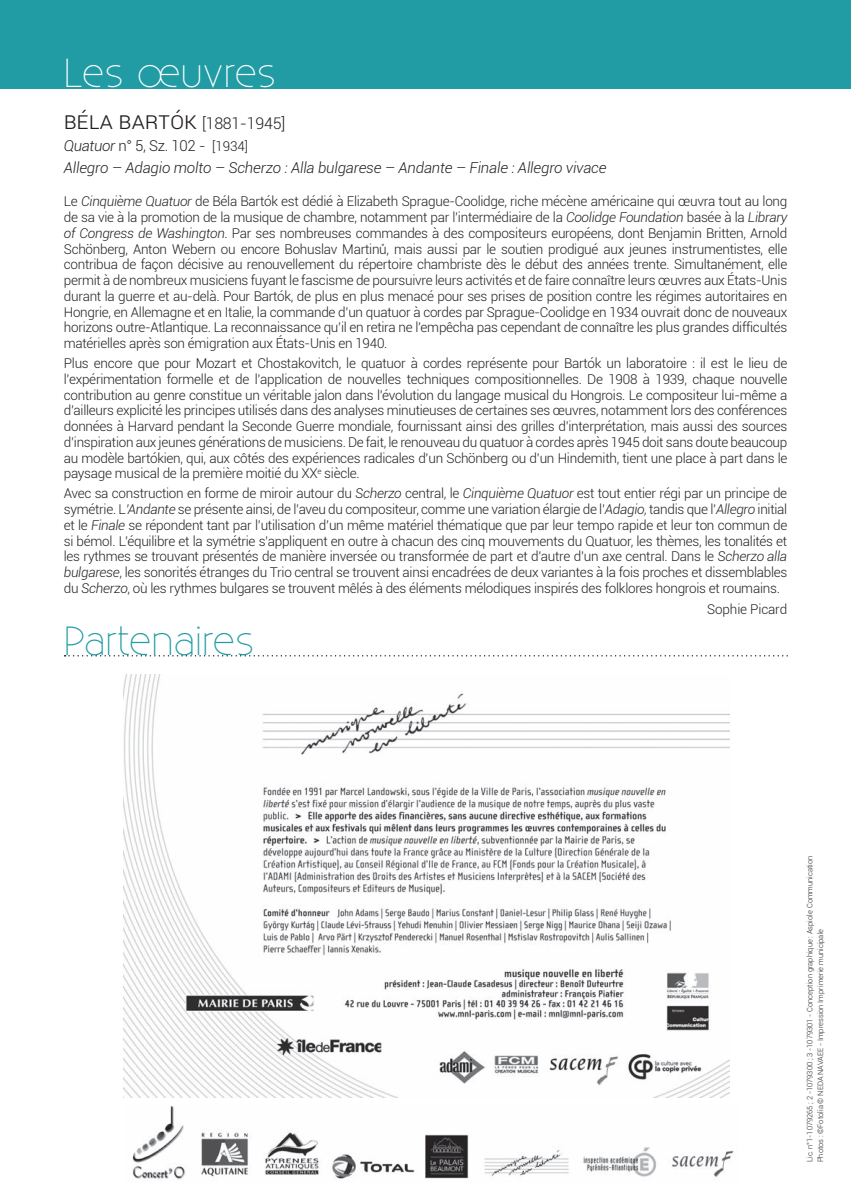
<style>
.page{position:relative;width:851px;height:1191px;background:#fff}
.page>*{position:absolute;margin:0;border:0;box-sizing:border-box;transform-origin:0 0}
.t1{font:300 40.5px "Existence";color:#219ca4}
.t2{font:300 40.5px "Existence";color:#fff}
.t3{font:300 16.05px "Roboto";letter-spacing:-.015em;color:#231f20}
.t4{font:italic 300 15px/22.2px "Roboto";letter-spacing:-.01em;color:#231f20}
.t5{font:300 13.5px/15.8px "Roboto";letter-spacing:-.02em;color:#231f20;text-align:justify}
.t6{font:300 7.5px/10.6px "Roboto";color:#231f20}
.s1{font-size:24px}
.s2{font-style:normal}
.s3{font-style:normal;font-size:13.5px}
.s4{font-style:italic}
</style>
<div class="page">
<div style="left:0;top:0;width:850px;height:88px;background:#219ca4"></div>
<img style="left:132px;top:1105px;width:602px;height:75px">
<img style="left:123px;top:674px;width:606px;height:424px">
<svg style="left:65px;top:655px;width:723px;height:1px"></svg>
<h1 class="t2" style="left:64px;top:51px;width:214px">Les œuvres</h1>
<p class="t3" style="left:64px;top:112px;width:223px"><span class="s1">béla bartók</span> [1881-1945]</p>
<p class="t4" style="left:64px;top:134px;width:544px">Quatuor <span class="s2">n° 5, Sz. 102</span> - <span class="s3">[1934]<br></span>Allegro – Adagio molto – Scherzo : Alla bulgarese – Andante – Finale : Allegro vivace</p>
<p class="t5" style="left:64px;top:193px;width:725px">Le <span class="s4">Cinquième Quatuor</span> de Béla Bartók est dédié à Elizabeth Sprague-Coolidge, riche mécène américaine qui œuvra tout au long de sa vie à la promotion de la musique de chambre, notamment par l’intermédiaire de la <span class="s4">Coolidge Foundation</span> basée à la <span class="s4">Library of Congress de Washington</span>. Par ses nombreuses commandes à des compositeurs européens, dont Benjamin Britten, Arnold Schönberg, Anton Webern ou encore Bohuslav Martinů, mais aussi par le soutien prodigué aux jeunes instrumentistes, elle contribua de façon décisive au renouvellement du répertoire chambriste dès le début des années trente. Simultanément, elle permit à de nombreux musiciens fuyant le fascisme de poursuivre leurs activités et de faire connaître leurs œuvres aux États-Unis durant la guerre et au-delà. Pour Bartók, de plus en plus menacé pour ses prises de position contre les régimes autoritaires en Hongrie, en Allemagne et en Italie, la commande d’un quatuor à cordes par Sprague-Coolidge en 1934 ouvrait donc de nouveaux horizons outre-Atlantique. La reconnaissance qu’il en retira ne l’empêcha pas cependant de connaître les plus grandes difficultés matérielles après son émigration aux États-Unis en 1940.</p>
<p class="t5" style="left:64px;top:355px;width:725px">Plus encore que pour Mozart et Chostakovitch, le quatuor à cordes représente pour Bartók un laboratoire : il est le lieu de l’expérimentation formelle et de l’application de nouvelles techniques compositionnelles. De 1908 à 1939, chaque nouvelle contribution au genre constitue un véritable jalon dans l’évolution du langage musical du Hongrois. Le compositeur lui-même a d’ailleurs explicité les principes utilisés dans des analyses minutieuses de certaines ses œuvres, notamment lors des conférences données à Harvard pendant la Seconde Guerre mondiale, fournissant ainsi des grilles d’interprétation, mais aussi des sources d’inspiration aux jeunes générations de musiciens. De fait, le renouveau du quatuor à cordes après 1945 doit sans doute beaucoup au modèle bartókien, qui, aux côtés des expériences radicales d’un Schönberg ou d’un Hindemith, tient une place à part dans le paysage musical de la première moitié du XX<sup>e</sup> siècle.</p>
<p class="t5" style="left:64px;top:485px;width:725px">Avec sa construction en forme de miroir autour du <span class="s4">Scherzo</span> central, le <span class="s4">Cinquième Quatuor</span> est tout entier régi par un principe de symétrie. L<span class="s4">’Andante</span> se présente ainsi, de l’aveu du compositeur, comme une variation élargie de l’<span class="s4">Adagio,</span> tandis que l’<span class="s4">Allegro</span> initial et le <span class="s4">Finale</span> se répondent tant par l’utilisation d’un même matériel thématique que par leur tempo rapide et leur ton commun de si bémol. L’équilibre et la symétrie s’appliquent en outre à chacun des cinq mouvements du Quatuor, les thèmes, les tonalités et les rythmes se trouvant présentés de manière inversée ou transformée de part et d’autre d’un axe central. Dans le <span class="s4">Scherzo alla bulgarese</span>, les sonorités étranges du Trio central se trouvent ainsi encadrées de deux variantes à la fois proches et dissemblables du <span class="s4">Scherzo</span>, où les rythmes bulgares se trouvent mêlés à des éléments mélodiques inspirés des folklores hongrois et roumains.</p>
<p class="t5" style="left:707px;top:600px;width:81px">Sophie Picard</p>
<h1 class="t1" style="left:64px;top:619px;width:192px">Partenaires</h1>
<p class="t6" style="left:804px;top:1162px;width:308px;rotate:-90deg">Lic. n°1-1079265 ; 2 -1079300 ; 3 -1079301 - Conception graphique : Aspiole Communication<br>Photos : ©Fotolia © NEDA NAVAEE - Impression Imprimerie municipale</p>
</div>
